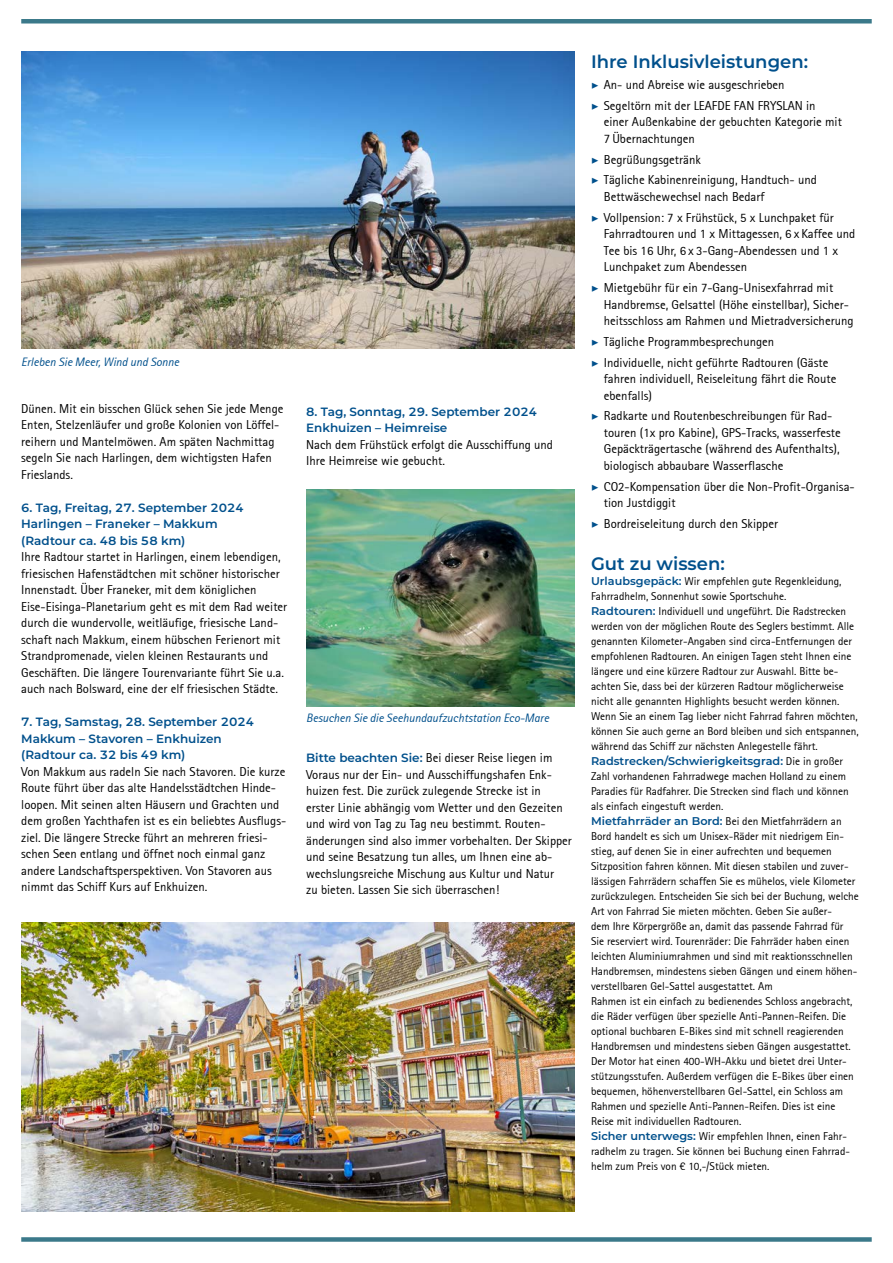
<style>
.page{position:relative;width:893px;height:1263px;background:#fff}
.page>*{position:absolute;margin:0;border:0;box-sizing:border-box;transform-origin:0 0}
.t1{font:600 18px "Montserrat";color:#00508c}
.t2{font:12.75px/16.5px "Rotis Sans Serif";color:#000}
.t3{font:600 12px/16.5px "Montserrat";color:#00508c}
.t4{font:italic 12px "Rotis Sans Serif";color:#00508c}
.t5{font:11.25px/15px "Rotis Sans Serif";color:#000}
.t6{font:600 11.25px "Montserrat";color:#00508c}
.s1{font-family:"Montserrat";font-weight:600;font-size:12px;color:#00508c}
.s2{font-family:"Minion Pro";font-weight:700;font-style:italic;color:#00508c}
.s3{font-family:"Montserrat";font-weight:600;color:#00508c}
.s4{font-family:"Rotis Sans Serif";font-weight:400;color:#000}
</style>
<div class="page">
<div style="left:21px;top:19px;width:851px;height:5px;background:#3b798a"></div>
<div style="left:21px;top:1237px;width:851px;height:5px;background:#3b798a"></div>
<img style="left:21px;top:51px;width:553px;height:298px">
<img style="left:306px;top:490px;width:268px;height:217px">
<img style="left:21px;top:923px;width:553px;height:289px">
<p class="t4" style="left:21px;top:354px;width:159px">Erleben Sie Meer, Wind und Sonne</p>
<p class="t2" style="left:21px;top:400px;width:264px">Dünen. Mit ein bisschen Glück sehen Sie jede Menge Enten, Stelzenläufer und große Kolonien von Löffel&shy;reihern und Mantelmöwen. Am späten Nachmittag segeln Sie nach Harlingen, dem wichtigsten Hafen Frieslands.</p>
<p class="t3" style="left:21px;top:499px;width:224px">6. Tag, Freitag, 27. September 2024<br>Harlingen – Franeker – Makkum (Radtour ca. 48 bis 58 km)</p>
<p class="t2" style="left:21px;top:549px;width:268px">Ihre Radtour startet in Harlingen, einem lebendigen, friesischen Hafenstädtchen mit schöner historischer Innenstadt. Über Franeker, mit dem königlichen Eise-Eisinga-Planetarium geht es mit dem Rad weiter durch die wundervolle, weitläufige, friesische Land&shy;schaft nach Makkum, einem hübschen Ferienort mit Strandpromenade, vielen kleinen Restaurants und Geschäften. Die längere Tourenvariante führt Sie u.a. auch nach Bolsward, eine der elf friesischen Städte.</p>
<p class="t3" style="left:21px;top:713px;width:234px">7. Tag, Samstag, 28. September 2024<br>Makkum – Stavoren – Enkhuizen (Radtour ca. 32 bis 49 km)</p>
<p class="t2" style="left:21px;top:763px;width:267px">Von Makkum aus radeln Sie nach Stavoren. Die kurze Route führt über das alte Handelsstädtchen Hinde&shy;loopen. Mit seinen alten Häusern und Grachten und dem großen Yachthafen ist es ein beliebtes Ausflugs&shy;ziel. Die längere Strecke führt an mehreren friesi&shy;schen Seen entlang und öffnet noch einmal ganz andere Landschaftsperspektiven. Von Stavoren aus nimmt das Schiff Kurs auf Enkhuizen.</p>
<p class="t3" style="left:306px;top:403px;width:233px">8. Tag, Sonntag, 29. September 2024<br>Enkhuizen – Heimreise</p>
<p class="t2" style="left:306px;top:436px;width:248px">Nach dem Frühstück erfolgt die Ausschiffung und<br>Ihre Heimreise wie gebucht.</p>
<p class="t4" style="left:306px;top:711px;width:244px">Besuchen Sie die Seehundaufzuchtstation Eco-Mare</p>
<p class="t2" style="left:306px;top:749px;width:267px"><span class="s1">Bitte beachten Sie:</span> Bei dieser Reise liegen im Voraus nur der Ein- und Ausschiffungshafen Enk&shy;huizen fest. Die zurück zulegende Strecke ist in erster Linie abhängig vom Wetter und den Gezeiten und wird von Tag zu Tag neu bestimmt. Routen&shy;änderungen sind also immer vorbehalten. Der Skipper und seine Besatzung tun alles, um Ihnen eine ab&shy;wechslungsreiche Mischung aus Kultur und Natur<br>zu bieten. Lassen Sie sich überraschen!</p>
<h1 class="t1" style="left:591px;top:49px;width:219px">Ihre Inklusivleistungen:</h1>
<p class="t2" style="left:591px;top:74px;width:226px;line-height:20.7px"><span class="s2">▶</span> An- und Abreise wie ausgeschrieben<br><span class="s2">▶</span> Segeltörn mit der LEAFDE FAN FRYSLAN in</p>
<p class="t2" style="left:604px;top:114px;width:240px">einer Außenkabine der gebuchten Kategorie mit<br>7 Übernachtungen</p>
<p class="t2" style="left:591px;top:149px;width:227px;line-height:20.7px"><span class="s2">▶</span> Begrüßungsgetränk<br><span class="s2">▶</span> Tägliche Kabinenreinigung, Handtuch- und</p>
<p class="t2" style="left:591px;top:186px;width:244px;line-height:20.7px;text-indent:13px">Bettwäschewechsel nach Bedarf<br><span class="s2">▶</span> Vollpension: 7 x Frühstück, 5 x Lunchpaket für</p>
<p class="t2" style="left:604px;top:226px;width:253px">Fahrradtouren und 1 x Mittagessen, 6 x Kaffee und<br>Tee bis 16 Uhr, 6 x 3-Gang-Abendessen und 1 x<br>Lunchpaket zum Abendessen</p>
<p class="t2" style="left:604px;top:279px;width:251px;text-indent:-13px"><span class="s2">▶</span> Mietgebühr für ein 7-Gang-Unisexfahrrad mit<br>Handbremse, Gelsattel (Höhe einstellbar), Sicher&shy;heitsschloss am Rahmen und Mietradversicherung</p>
<p class="t2" style="left:591px;top:331px;width:239px;line-height:20.7px"><span class="s2">▶</span> Tägliche Programmbesprechungen<br><span class="s2">▶</span> Individuelle, nicht geführte Radtouren (Gäste</p>
<p class="t2" style="left:604px;top:370px;width:234px">fahren individuell, Reiseleitung fährt die Route ebenfalls)</p>
<p class="t2" style="left:604px;top:408px;width:238px;text-indent:-13px"><span class="s2">▶</span> Radkarte und Routenbeschreibungen für Rad&shy;touren (1x pro Kabine), GPS-Tracks, wasserfeste Gepäckträgertasche (während des Aufenthalts), biologisch abbaubare Wasserflasche</p>
<p class="t2" style="left:604px;top:478px;width:252px;text-indent:-13px"><span class="s2">▶</span> CO2-Kompensation über die Non-Profit-Organisa&shy;tion Justdiggit</p>
<p class="t2" style="left:591px;top:515px;width:188px"><span class="s2">▶</span> Bordreiseleitung durch den Skipper</p>
<h1 class="t1" style="left:591px;top:551px;width:135px">Gut zu wissen:</h1>
<p class="t5" style="left:591px;top:573px;width:269px"><span class="s3">Urlaubsgepäck:</span> Wir empfehlen gute Regenkleidung, Fahrradhelm, Sonnenhut sowie Sportschuhe.<br><span class="s3">Radtouren:</span> Individuell und ungeführt. Die Radstrecken werden von der möglichen Route des Seglers bestimmt. Alle genannten Kilometer-Angaben sind circa-Entfernungen der empfohlenen Radtouren. An einigen Tagen steht Ihnen eine längere und eine kürzere Radtour zur Auswahl. Bitte be&shy;achten Sie, dass bei der kürzeren Radtour möglicherweise nicht alle genannten Highlights besucht werden können.<br>Wenn Sie an einem Tag lieber nicht Fahrrad fahren möchten, können Sie auch gerne an Bord bleiben und sich entspannen, während das Schiff zur nächsten Anlegestelle fährt.</p>
<p class="t6" style="left:591px;top:753px;width:253px">Radstrecken/Schwierigkeitsgrad: <span class="s4">Die in großer</span></p>
<p class="t5" style="left:591px;top:768px;width:269px">Zahl vorhandenen Fahrradwege machen Holland zu einem Paradies für Radfahrer. Die Strecken sind flach und können als einfach eingestuft werden.<br><span class="s3">Mietfahrräder an Bord:</span> Bei den Mietfahrrädern an Bord handelt es sich um Unisex-Räder mit niedrigem Ein&shy;stieg, auf denen Sie in einer aufrechten und bequemen Sitzposition fahren können. Mit diesen stabilen und zuver&shy;lässigen Fahrrädern schaffen Sie es mühelos, viele Kilometer zurückzulegen. Entscheiden Sie sich bei der Buchung, welche Art von Fahrrad Sie mieten möchten. Geben Sie außer-<br>dem Ihre Körpergröße an, damit das passende Fahrrad für Sie reserviert wird. Tourenräder: Die Fahrräder haben einen leichten Aluminiumrahmen und sind mit reaktionsschnellen Handbremsen, mindestens sieben Gängen und einem höhen&shy;verstellbaren Gel-Sattel ausgestattet. Am<br>Rahmen ist ein einfach zu bedienendes Schloss angebracht, die Räder verfügen über spezielle Anti-Pannen-Reifen. Die optional buchbaren E-Bikes sind mit schnell reagierenden Handbremsen und mindestens sieben Gängen ausgestattet.<br>Der Motor hat einen 400-WH-Akku und bietet drei Unter&shy;stützungsstufen. Außerdem verfügen die E-Bikes über einen bequemen, höhenverstellbaren Gel-Sattel, ein Schloss am Rahmen und spezielle Anti-Pannen-Reifen. Dies ist eine Reise mit individuellen Radtouren.<br><span class="s3">Sicher unterwegs:</span> Wir empfehlen Ihnen, einen Fahr&shy;radhelm zu tragen. Sie können bei Buchung einen Fahrrad&shy;helm zum Preis von € 10,-/Stück mieten.</p>
</div>
